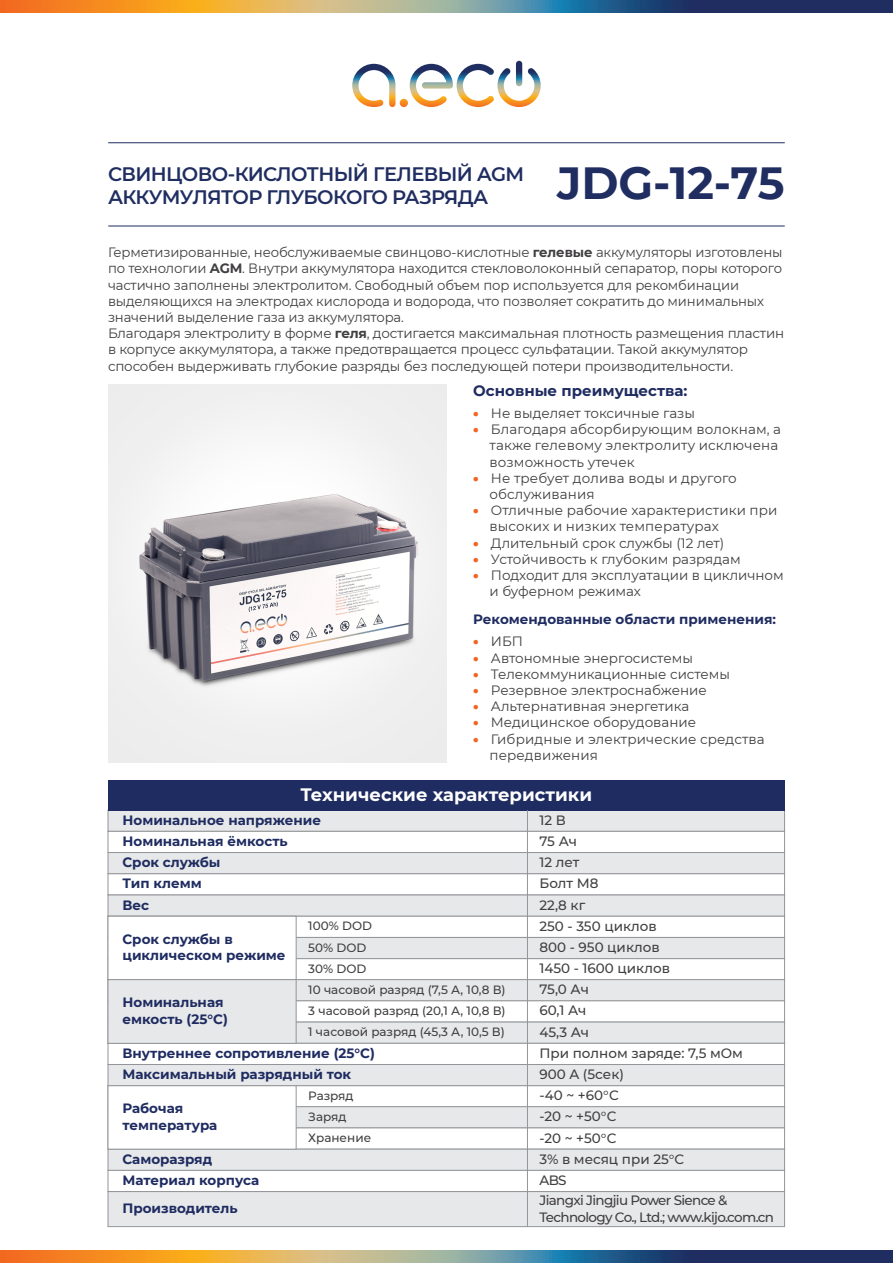
<style>
.page{position:relative;width:893px;height:1263px;background:#fff}
.page>*{position:absolute;margin:0;border:0;box-sizing:border-box;transform-origin:0 0}
.t1{font:700 45px "Montserrat";color:#1f2d61}
.t2{font:600 19.5px/23.4px "Montserrat";letter-spacing:-.03em;color:#1f2d61}
.t3{font:700 18px "Montserrat";color:#fff}
.t4{font:700 15px "Montserrat";color:#1f2c61}
.t5{font:13.5px/16.2px "Montserrat";letter-spacing:-.01em;color:#413f41}
.t6{font:700 13.5px/21.1px "Montserrat";color:#1f2c61}
.t7{font:13.5px/16.2px "Montserrat";letter-spacing:.01em;color:#413f41}
.t8{font:500 13.5px "Montserrat";color:#413f41}
.t9{font:500 13.5px/16.2px "Montserrat";letter-spacing:-.05em;color:#413f41}
.t10{font:500 12px/21.1px "Montserrat";color:#413f41}
.s1{font-weight:700}
.s2{font-weight:900;color:#f26321}
.s3{font-weight:900;color:#f06625}
</style>
<div class="page">
<svg style="left:0;top:1251px;width:893px;height:12px;background:#897c66"></svg>
<svg style="left:0;top:0;width:893px;height:12px;background:#897c66"></svg>
<svg style="left:352px;top:61px;width:189px;height:46px"></svg>
<img style="left:108px;top:385px;width:338px;height:378px">
<hr style="left:108px;top:142px;width:677px;height:1px;background:#1f2c61">
<hr style="left:108px;top:226px;width:677px;height:1px;background:#1f2c61">
<div style="left:108px;top:810px;width:677px;height:21px;background:#e7e8e9"></div>
<div style="left:108px;top:831px;width:677px;height:22px;background:#fff;border:1px solid #939598"></div>
<div style="left:108px;top:852px;width:677px;height:22px;background:#e7e8e9;border:1px solid #939598"></div>
<div style="left:108px;top:873px;width:677px;height:22px;background:#fff;border:1px solid #939598"></div>
<div style="left:108px;top:895px;width:677px;height:21px;background:#e7e8e9;border:1px solid #939598"></div>
<div style="left:108px;top:916px;width:677px;height:22px;background:#fff;border:1px solid #939598"></div>
<div style="left:108px;top:937px;width:677px;height:22px;background:#e7e8e9;border:1px solid #939598"></div>
<div style="left:108px;top:958px;width:677px;height:22px;background:#fff;border:1px solid #939598"></div>
<div style="left:108px;top:979px;width:677px;height:22px;background:#e7e8e9;border:1px solid #939598"></div>
<div style="left:108px;top:1001px;width:677px;height:21px;background:#fff;border:1px solid #939598"></div>
<div style="left:108px;top:1022px;width:677px;height:21px;background:#e7e8e9;border:1px solid #939598"></div>
<div style="left:108px;top:1043px;width:677px;height:22px;background:#fff;border:1px solid #939598"></div>
<div style="left:108px;top:1064px;width:677px;height:22px;background:#e7e8e9;border:1px solid #939598"></div>
<div style="left:108px;top:1085px;width:677px;height:22px;background:#fff;border:1px solid #939598"></div>
<div style="left:108px;top:1106px;width:677px;height:22px;background:#e7e8e9;border:1px solid #939598"></div>
<div style="left:108px;top:1128px;width:677px;height:21px;background:#fff;border:1px solid #939598"></div>
<div style="left:108px;top:1149px;width:677px;height:21px;background:#e7e8e9;border:1px solid #939598"></div>
<div style="left:108px;top:1170px;width:677px;height:22px;background:#fff;border:1px solid #939598"></div>
<div style="left:108px;top:1191px;width:677px;height:36px;background:#e7e8e9;border:1px solid #939598"></div>
<div style="left:108px;top:780px;width:676px;height:30px;background:#1f2c61"></div>
<div style="left:108px;top:1085px;width:188px;height:64px;background:#fff;border:1px solid #939598"></div>
<div style="left:108px;top:916px;width:188px;height:64px;background:#fff;border:1px solid #939598"></div>
<div style="left:108px;top:979px;width:188px;height:64px;background:#e7e8e9;border:1px solid #939598"></div>
<hr style="left:527px;top:810px;width:1px;height:416px;background:#939598">
<h2 class="t2" style="left:108px;top:161px;width:418px">СВИНЦОВО-КИСЛОТНЫЙ ГЕЛЕВЫЙ AGM<br>АККУМУЛЯТОР ГЛУБОКОГО РАЗРЯДА</h2>
<h1 class="t1" style="left:557px;top:151px;width:229px">JDG-12-75</h1>
<p class="t5" style="left:108px;top:244px;width:678px">Герметизированные, необслуживаемые свинцово-кислотные <span class="s1">гелевые</span> аккумуляторы изготовлены по технологии <span class="s1">AGM</span>. Внутри аккумулятора находится стекловолоконный сепаратор, поры которого частично заполнены электролитом. Свободный объем пор используется для рекомбинации выделяющихся на электродах кислорода и водорода, что позволяет сократить до минимальных значений выделение газа из аккумулятора.<br>Благодаря электролиту в форме <span class="s1">геля</span>, достигается максимальная плотность размещения пластин в корпусе аккумулятора, а также предотвращается процесс сульфатации. Такой аккумулятор способен выдерживать глубокие разряды без последующей потери производительности.</p>
<p class="t4" style="left:473px;top:380px;width:216px">Основные преимущества:</p>
<p class="t5" style="left:473px;top:404px;width:223px"><span class="s2">•</span> Не выделяет токсичные газы</p>
<p class="t7" style="left:489px;top:421px;width:293px;text-indent:-16px"><span class="s2">•</span> Благодаря абсорбирующим волокнам, а также гелевому электролиту исключена возможность утечек</p>
<p class="t7" style="left:489px;top:469px;width:249px;text-indent:-16px"><span class="s2">•</span> Не требует долива воды и другого обслуживания</p>
<p class="t7" style="left:489px;top:502px;width:289px;text-indent:-16px"><span class="s2">•</span> Отличные рабочие характеристики при высоких и низких температурах</p>
<p class="t5" style="left:473px;top:534px;width:253px"><span class="s2">•</span> Длительный срок службы (12 лет)</p>
<p class="t5" style="left:473px;top:550px;width:269px"><span class="s2">•</span> Устойчивость к глубоким разрядам</p>
<p class="t5" style="left:489px;top:566px;width:296px;text-indent:-16px"><span class="s2">•</span> Подходит для эксплуатации в цикличном и буферном режимах</p>
<p class="t6" style="left:473px;top:608px;width:304px">Рекомендованные области применения:</p>
<p class="t5" style="left:473px;top:633px;width:51px"><span class="s3">•</span> ИБП</p>
<p class="t5" style="left:473px;top:649px;width:221px"><span class="s3">•</span> Автономные энергосистемы</p>
<p class="t5" style="left:473px;top:665px;width:258px"><span class="s3">•</span> Телекоммуникационные системы</p>
<p class="t5" style="left:473px;top:682px;width:235px"><span class="s3">•</span> Резервное электроснабжение</p>
<p class="t5" style="left:473px;top:698px;width:218px"><span class="s3">•</span> Альтернативная энергетика</p>
<p class="t5" style="left:473px;top:714px;width:224px"><span class="s3">•</span> Медицинское оборудование</p>
<p class="t7" style="left:489px;top:730px;width:277px;text-indent:-16px"><span class="s3">•</span> Гибридные и электрические средства передвижения</p>
<h3 class="t3" style="left:300px;top:781px;width:293px">Технические xарактеристики</h3>
<p class="t6" style="left:122px;top:809px;width:200px">Номинальное напряжение<br>Номинальная ёмкость<br>Срок службы<br>Тип клемм<br>Вес</p>
<p class="t10" style="left:308px;top:915px;width:65px">100% DOD<br>50% DOD<br>30% DOD</p>
<p class="t8" style="left:539px;top:810px;width:28px">12 В</p>
<p class="t8" style="left:539px;top:832px;width:39px">75 Ач</p>
<p class="t8" style="left:539px;top:853px;width:41px">12 лет</p>
<p class="t8" style="left:539px;top:874px;width:61px">Болт М8</p>
<p class="t8" style="left:539px;top:895px;width:47px">22,8 кг</p>
<p class="t8" style="left:539px;top:916px;width:119px">250 - 350 циклов</p>
<p class="t6" style="left:122px;top:930px;width:165px;line-height:16.2px">Срок службы в циклическом режиме</p>
<p class="t8" style="left:539px;top:938px;width:122px">800 - 950 циклов</p>
<p class="t8" style="left:539px;top:959px;width:132px">1450 - 1600 циклов</p>
<p class="t6" style="left:122px;top:994px;width:107px;line-height:16.2px">Номинальная емкость (25°C)</p>
<p class="t10" style="left:308px;top:978px;width:199px">10 часовой разряд (7,5 А, 10,8 В)</p>
<p class="t8" style="left:539px;top:980px;width:51px">75,0 Ач</p>
<p class="t10" style="left:308px;top:1000px;width:199px">3 часовой разряд (20,1 А, 10,8 В)</p>
<p class="t8" style="left:539px;top:1001px;width:49px">60,1 Ач</p>
<p class="t10" style="left:308px;top:1021px;width:198px">1 часовой разряд (45,3 А, 10,5 В)</p>
<p class="t8" style="left:539px;top:1022px;width:51px">45,3 Ач</p>
<p class="t6" style="left:122px;top:1042px;width:254px">Внутреннее сопротивление (25°C)<br>Максимальный разрядный ток</p>
<p class="t6" style="left:122px;top:1100px;width:96px;line-height:16.2px">Рабочая температура</p>
<p class="t10" style="left:308px;top:1084px;width:47px">Разряд</p>
<p class="t10" style="left:308px;top:1105px;width:40px">Заряд</p>
<p class="t10" style="left:308px;top:1127px;width:64px">Хранение</p>
<p class="t8" style="left:539px;top:1044px;width:205px">При полном заряде: 7,5 мОм</p>
<p class="t8" style="left:539px;top:1065px;width:86px">900 A (5сек)</p>
<p class="t8" style="left:539px;top:1086px;width:81px">-40 ~ +60°C</p>
<p class="t8" style="left:539px;top:1107px;width:79px">-20 ~ +50°C</p>
<p class="t8" style="left:539px;top:1128px;width:79px">-20 ~ +50°C</p>
<p class="t6" style="left:122px;top:1148px;width:138px">Саморазряд<br>Материал корпуса</p>
<p class="t6" style="left:122px;top:1197px;width:117px">Производитель</p>
<p class="t8" style="left:539px;top:1149px;width:146px">3% в месяц при 25°C</p>
<p class="t8" style="left:539px;top:1171px;width:29px">ABS</p>
<p class="t9" style="left:539px;top:1192px;width:236px">Jiangxi Jingjiu Power Sience &amp;<br>Technology Co., Ltd.; www.kijo.com.cn</p>
</div>
